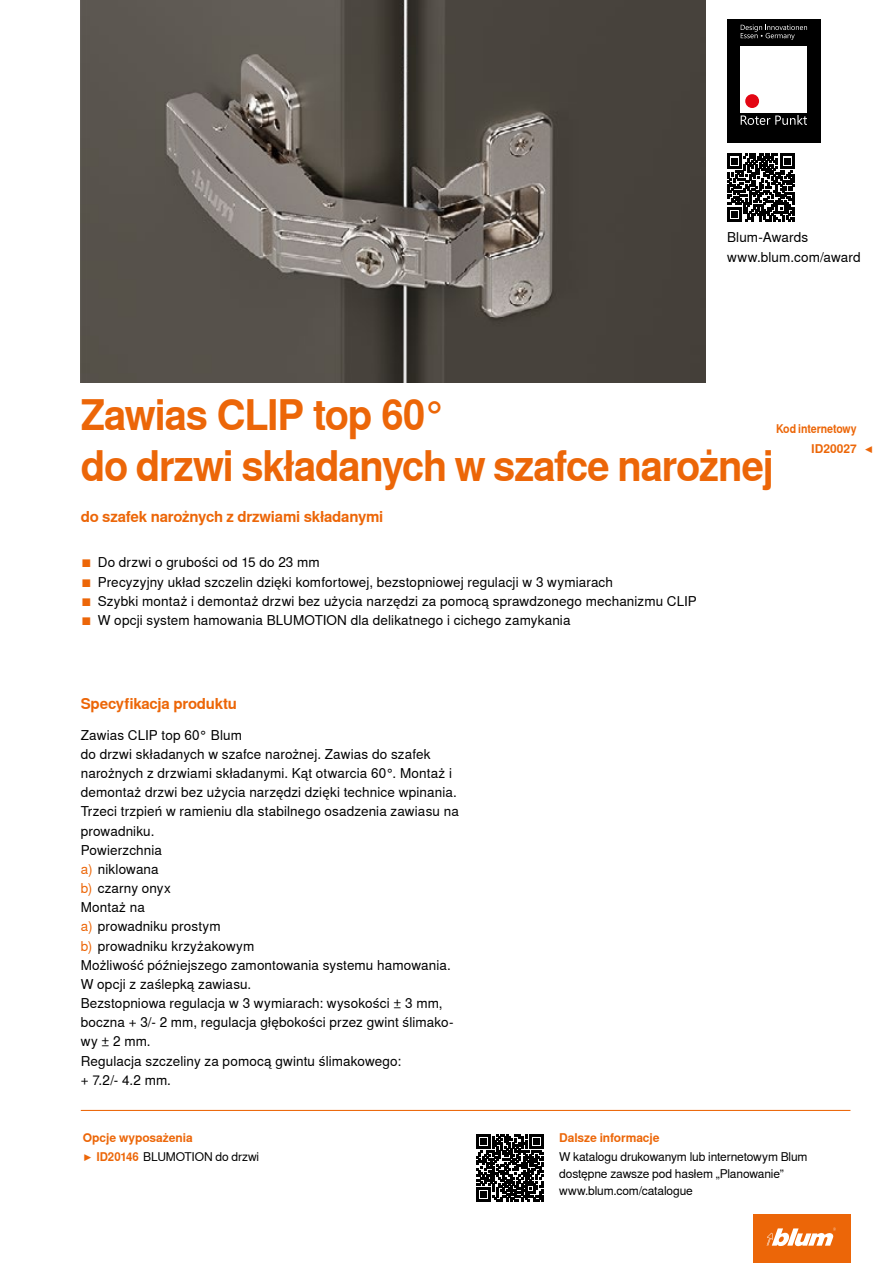
<style>
.page{position:relative;width:893px;height:1263px;background:#fff}
.page>*{position:absolute;margin:0;border:0;box-sizing:border-box;transform-origin:0 0}
.CB_AF_Ueber_Tit2{font:700 42px/50.4px "Nimbus Sans Global";letter-spacing:-.03em;color:#ec6608;scale:.95 1}
.CB_AF_Ueber_Ber1o_li{font:700 15px "Nimbus Sans Global";letter-spacing:-.015em;color:#ec6608}
.CB_AF_FliesIMG_li{font:13.5px/19.2px "Nimbus Sans Global";letter-spacing:.01em;color:#000}
.CB_AF_Bes_IMG9{font:13.5px "Nimbus Sans Global";letter-spacing:.01em;color:#000}
.CB_AF_Fliess_li{font:12px "Nimbus Sans Global";letter-spacing:-.01em;color:#000}
.CB_AF_Ueber_Ber2o_li{font:700 12px "Nimbus Sans Global";letter-spacing:-.01em;color:#ec6608}
.CB_AF_Ueber_Ber2o_li-2{font:12px "Nimbus Sans Global";letter-spacing:-.01em;color:#000}
.CB_AF_Ueber_Ber2o_re{font:700 12px "Nimbus Sans Global";letter-spacing:-.01em;color:#ec6608;scale:.88 1}
.CB_AF_Ueber_Ber2o_re-2{font:700 12px "Nimbus Sans Global";letter-spacing:-.01em;color:#ec6608}
.s1{color:#ec6608}
.s2{font-weight:700;color:#ec6608}
</style>
<div class="page">
<img style="left:81px;top:0;width:625px;height:383px">
<div style="left:727px;top:19px;width:94px;height:123px;background:#000"></div>
<div style="left:741px;top:46px;width:66px;height:67px;background:#fff"></div>
<div style="left:745px;top:94px;width:14px;height:14px;background:#e30613;border-radius:50%"></div>
<svg style="left:741px;top:25px;width:66px;height:15px"></svg>
<svg style="left:741px;top:115px;width:66px;height:10px"></svg>
<div style="left:753px;top:1214px;width:97px;height:49px;background:#ec6608"></div>
<svg style="left:767px;top:1227px;width:69px;height:19px"></svg>
<svg style="left:727px;top:153px;width:68px;height:69px"></svg>
<svg style="left:727px;top:154px;width:67px;height:67px"></svg>
<hr style="left:81px;top:1110px;width:769px;height:1px;background:#ec6608">
<svg style="left:476px;top:1134px;width:67px;height:67px"></svg>
<p class="CB_AF_FliesIMG_li" style="left:727px;top:228px;width:83px">Blum-Awards</p>
<p class="CB_AF_FliesIMG_li" style="left:727px;top:247px;width:135px">www.blum.com/award</p>
<p class="CB_AF_Ueber_Tit2" style="left:81px;top:390px;width:731px">Zawias CLIP top 60°<br>do drzwi składanych w szafce narożnej</p>
<p class="CB_AF_Ueber_Ber1o_li" style="left:81px;top:508px;width:304px">do szafek narożnych z drzwiami składanymi</p>
<p class="CB_AF_Ueber_Ber2o_re" style="left:776px;top:422px;width:93px">Kod internetowy</p>
<p class="CB_AF_Ueber_Ber2o_re-2" style="left:811px;top:441px;width:47px">ID20027</p>
<p class="CB_AF_Ueber_Ber2o_re-2" style="left:865px;top:441px;width:11px">◀</p>
<p class="CB_AF_Bes_IMG9" style="left:81px;top:555px;width:241px"><span class="s1">■</span> Do drzwi o grubości od 15 do 23 mm</p>
<p class="CB_AF_Bes_IMG9" style="left:81px;top:574px;width:534px"><span class="s1">■</span> Precyzyjny układ szczelin dzięki komfortowej, bezstopniowej regulacji w 3 wymiarach</p>
<p class="CB_AF_Bes_IMG9" style="left:81px;top:593px;width:617px"><span class="s1">■</span> Szybki montaż i demontaż drzwi bez użycia narzędzi za pomocą sprawdzonego mechanizmu CLIP</p>
<p class="CB_AF_Bes_IMG9" style="left:81px;top:612px;width:491px"><span class="s1">■</span> W opcji system hamowania BLUMOTION dla delikatnego i cichego zamykania</p>
<p class="CB_AF_Ueber_Ber1o_li" style="left:81px;top:695px;width:158px">Specyfikacja produktu</p>
<p class="CB_AF_FliesIMG_li" style="left:81px;top:725px;width:380px">Zawias CLIP top 60° Blum<br>do drzwi składanych w szafce narożnej. Zawias do szafek narożnych z drzwiami składanymi. Kąt otwarcia 60°. Montaż i demontaż drzwi bez użycia narzędzi dzięki technice wpinania.<br>Trzeci trzpień w ramieniu dla stabilnego osadzenia zawiasu na prowadniku.</p>
<p class="CB_AF_FliesIMG_li" style="left:81px;top:840px;width:83px">Powierzchnia</p>
<p class="CB_AF_FliesIMG_li" style="left:81px;top:859px;width:79px"><span class="s1">a)</span> niklowana</p>
<p class="CB_AF_FliesIMG_li" style="left:81px;top:879px;width:92px"><span class="s1">b)</span> czarny onyx</p>
<p class="CB_AF_FliesIMG_li" style="left:81px;top:898px;width:66px">Montaż na</p>
<p class="CB_AF_FliesIMG_li" style="left:81px;top:917px;width:141px"><span class="s1">a)</span> prowadniku prostym</p>
<p class="CB_AF_FliesIMG_li" style="left:81px;top:936px;width:175px"><span class="s1">b)</span> prowadniku krzyżakowym</p>
<p class="CB_AF_FliesIMG_li" style="left:81px;top:955px;width:371px">Możliwość późniejszego zamontowania systemu hamowania.<br>W opcji z zaślepką zawiasu.</p>
<p class="CB_AF_FliesIMG_li" style="left:81px;top:994px;width:374px">Bezstopniowa regulacja w 3 wymiarach: wysokości ± 3 mm, boczna + 3/- 2 mm, regulacja głębokości przez gwint ślimako&shy;wy ± 2 mm.</p>
<p class="CB_AF_FliesIMG_li" style="left:81px;top:1051px;width:322px">Regulacja szczeliny za pomocą gwintu ślimakowego: + 7.2/- 4.2 mm.</p>
<p class="CB_AF_Ueber_Ber2o_li" style="left:83px;top:1130px;width:111px">Opcje wyposażenia</p>
<p class="CB_AF_Ueber_Ber2o_li-2" style="left:83px;top:1149px;width:178px"><span class="s1">▶</span> <span class="s2">ID20146</span> BLUMOTION do drzwi</p>
<p class="CB_AF_Ueber_Ber2o_li" style="left:559px;top:1130px;width:102px">Dalsze informacje</p>
<p class="CB_AF_Fliess_li" style="left:559px;top:1149px;width:250px">W katalogu drukowanym lub internetowym Blum</p>
<p class="CB_AF_Fliess_li" style="left:559px;top:1166px;width:226px">dostępne zawsze pod hasłem „Planowanie”</p>
<p class="CB_AF_Fliess_li" style="left:559px;top:1183px;width:135px">www.blum.com/catalogue</p>
</div>
